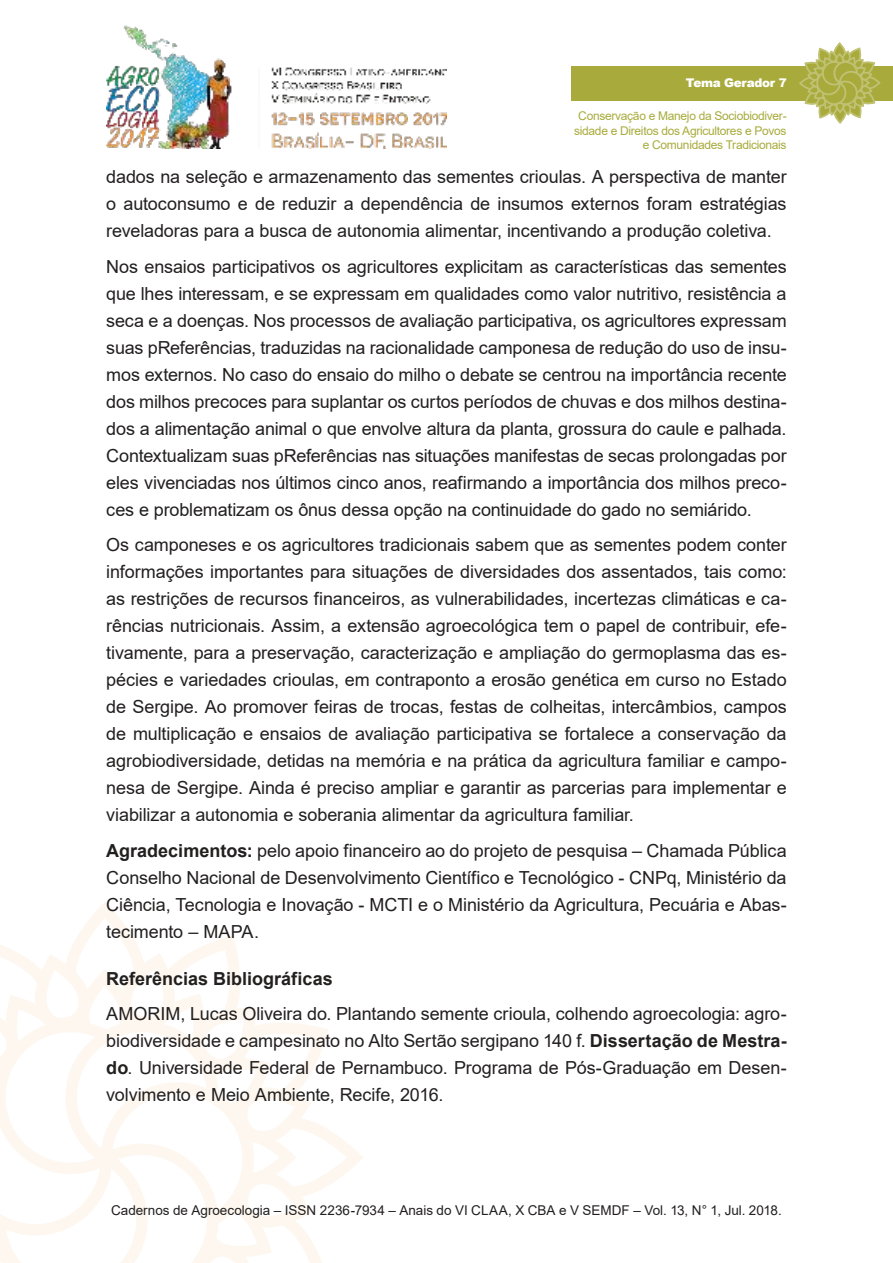
<style>
.page{position:relative;width:893px;height:1263px;background:#fff}
.page>*{position:absolute;margin:0;border:0;box-sizing:border-box;transform-origin:0 0}
.t1{font:18px/27px "Arial";letter-spacing:-.005em;color:#221f1f;text-align:justify}
.t2{font:700 18px "Arial";color:#221f1f}
.t3{font:13.5px "Arial";color:#221f1f}
.t4{font:12px/14.4px "Arial";letter-spacing:-.025em;color:#a8ab3c;text-align:right}
.t5{font:900 12px "Arial";letter-spacing:-.025em;color:#fff}
.s1{font-weight:700}
</style>
<div class="page">
<img style="left:106px;top:25px;width:340px;height:124px">
<svg style="left:0;top:910px;width:363px;height:353px"></svg>
<div style="left:571px;top:66px;width:322px;height:34px;background:#a8ab3c"></div>
<svg style="left:798px;top:43px;width:83px;height:81px"></svg>
<p class="t5" style="left:686px;top:76px;width:102px">Tema Gerador 7</p>
<p class="t4" style="left:574px;top:110px;width:214px">Conservação e Manejo da Sociobiodiver&shy;sidade e Direitos dos Agricultores e Povos e Comunidades Tradicionais</p>
<p class="t1" style="left:106px;top:165px;width:682px">dados na seleção e armazenamento das sementes crioulas. A perspectiva de manter o autoconsumo e de reduzir a dependência de insumos externos foram estratégias reveladoras para a busca de autonomia alimentar, incentivando a produção coletiva.</p>
<p class="t1" style="left:106px;top:255px;width:682px">Nos ensaios participativos os agricultores explicitam as características das sementes que lhes interessam, e se expressam em qualidades como valor nutritivo, resistência a seca e a doenças. Nos processos de avaliação participativa, os agricultores expressam suas pReferências, traduzidas na racionalidade camponesa de redução do uso de insu&shy;mos externos. No caso do ensaio do milho o debate se centrou na importância recente dos milhos precoces para suplantar os curtos períodos de chuvas e dos milhos destina&shy;dos a alimentação animal o que envolve altura da planta, grossura do caule e palhada.<br>Contextualizam suas pReferências nas situações manifestas de secas prolongadas por eles vivenciadas nos últimos cinco anos, reafirmando a importância dos milhos preco&shy;ces e problematizam os ônus dessa opção na continuidade do gado no semiárido.</p>
<p class="t1" style="left:106px;top:533px;width:682px">Os camponeses e os agricultores tradicionais sabem que as sementes podem conter informações importantes para situações de diversidades dos assentados, tais como: as restrições de recursos financeiros, as vulnerabilidades, incertezas climáticas e ca&shy;rências nutricionais. Assim, a extensão agroecológica tem o papel de contribuir, efe&shy;tivamente, para a preservação, caracterização e ampliação do germoplasma das es&shy;pécies e variedades crioulas, em contraponto a erosão genética em curso no Estado de Sergipe. Ao promover feiras de trocas, festas de colheitas, intercâmbios, campos de multiplicação e ensaios de avaliação participativa se fortalece a conservação da agrobiodiversidade, detidas na memória e na prática da agricultura familiar e campo&shy;nesa de Sergipe. Ainda é preciso ampliar e garantir as parcerias para implementar e viabilizar a autonomia e soberania alimentar da agricultura familiar.</p>
<p class="t1" style="left:106px;top:839px;width:682px"><span class="s1">Agradecimentos:</span> pelo apoio financeiro ao do projeto de pesquisa – Chamada Pública Conselho Nacional de Desenvolvimento Científico e Tecnológico - CNPq, Ministério da Ciência, Tecnologia e Inovação - MCTI e o Ministério da Agricultura, Pecuária e Abas&shy;tecimento – MAPA.</p>
<p class="t2" style="left:106px;top:972px;width:228px">Referências Bibliográficas</p>
<p class="t1" style="left:106px;top:1002px;width:682px">AMORIM, Lucas Oliveira do. Plantando semente crioula, colhendo agroecologia: agro&shy;biodiversidade e campesinato no Alto Sertão sergipano 140 f. <span class="s1">Dissertação de Mestra&shy;do</span>. Universidade Federal de Pernambuco. Programa de Pós-Graduação em Desen&shy;volvimento e Meio Ambiente, Recife, 2016.</p>
<p class="t3" style="left:111px;top:1205px;width:672px">Cadernos de Agroecologia – ISSN 2236-7934 – Anais do VI CLAA, X CBA e V SEMDF – Vol. 13, N° 1, Jul. 2018.</p>
</div>
